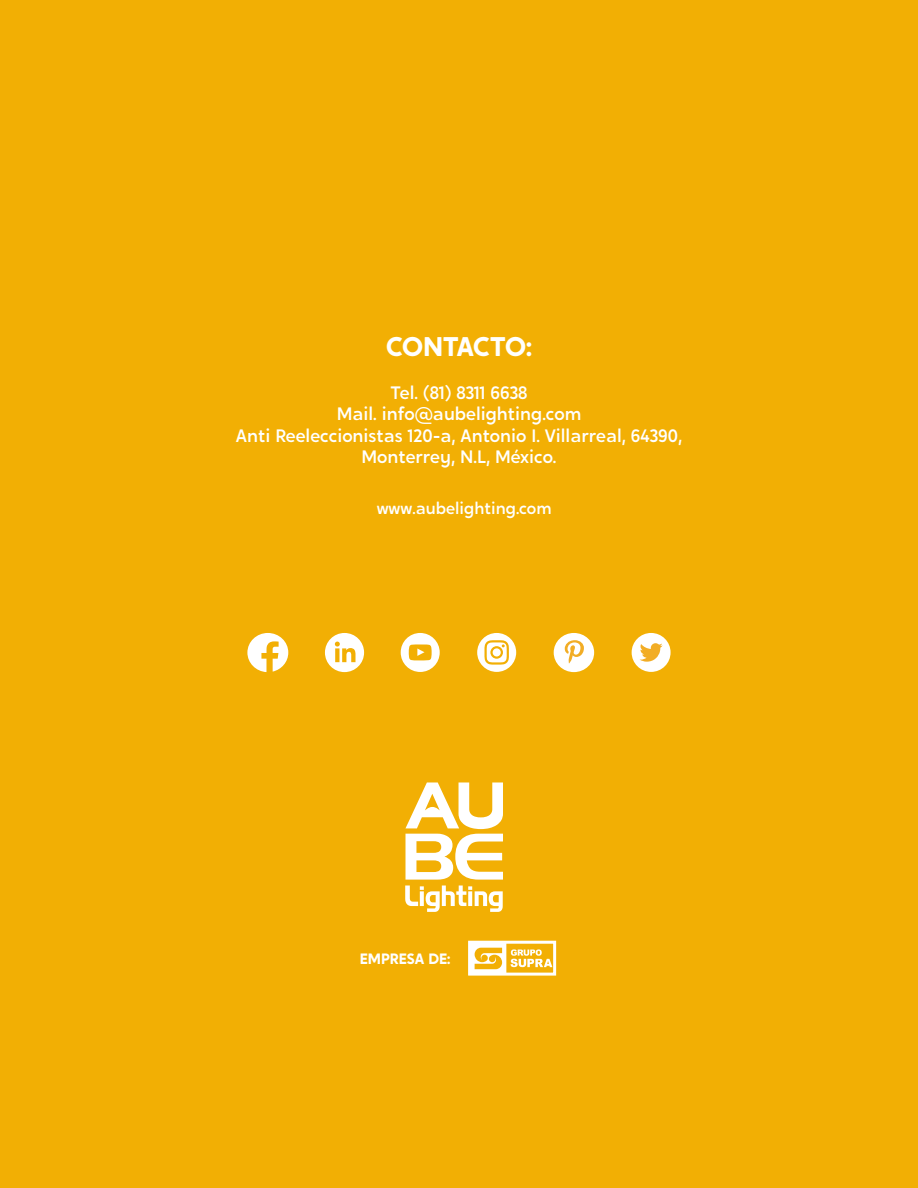
<style>
.page{position:relative;width:918px;height:1188px;background:#f2af04}
.page>*{position:absolute;margin:0;border:0;box-sizing:border-box;transform-origin:0 0}
.t1{font:700 27px "Crossten";letter-spacing:-.025em;color:#fff}
.t2{font:500 18px/21.6px "Crossten";color:#fff;text-align:center}
.Párrafo_1{font:500 16.5px "Crossten";color:#fff}
.t3{font:700 15px "Crossten";color:#fff}
</style>
<div class="page">
<svg style="left:405px;top:782px;width:98px;height:130px"></svg>
<div style="left:468px;top:941px;width:88px;height:35px;border:3px solid #fff"></div>
<svg style="left:469px;top:941px;width:83px;height:34px"></svg>
<svg style="left:247px;top:633px;width:41px;height:39px"></svg>
<div style="left:554px;top:633px;width:40px;height:39px;background:#fff;border-radius:50%"></div>
<svg style="left:565px;top:640px;width:19px;height:23px"></svg>
<svg style="left:477px;top:633px;width:39px;height:39px"></svg>
<svg style="left:325px;top:633px;width:39px;height:39px"></svg>
<svg style="left:401px;top:633px;width:39px;height:39px"></svg>
<div style="left:632px;top:633px;width:39px;height:39px;background:#fff;border-radius:50%"></div>
<svg style="left:640px;top:643px;width:23px;height:19px"></svg>
<p class="t1" style="left:386px;top:329px;width:147px">CONTACTO:</p>
<p class="t2" style="left:391px;top:382px;width:138px">Tel. (81) 8311 6638</p>
<p class="t2" style="left:337px;top:403px;width:246px">Mail. info@aubelighting.com</p>
<p class="t2" style="left:236px;top:425px;width:448px">Anti Reeleccionistas 120-a, Antonio I. Villarreal, 64390,<br>Monterrey, N.L, México.</p>
<p class="Párrafo_1" style="left:377px;top:498px;width:176px">www.aubelighting.com</p>
<p class="t3" style="left:360px;top:949px;width:92px">EMPRESA DE:</p>
</div>
